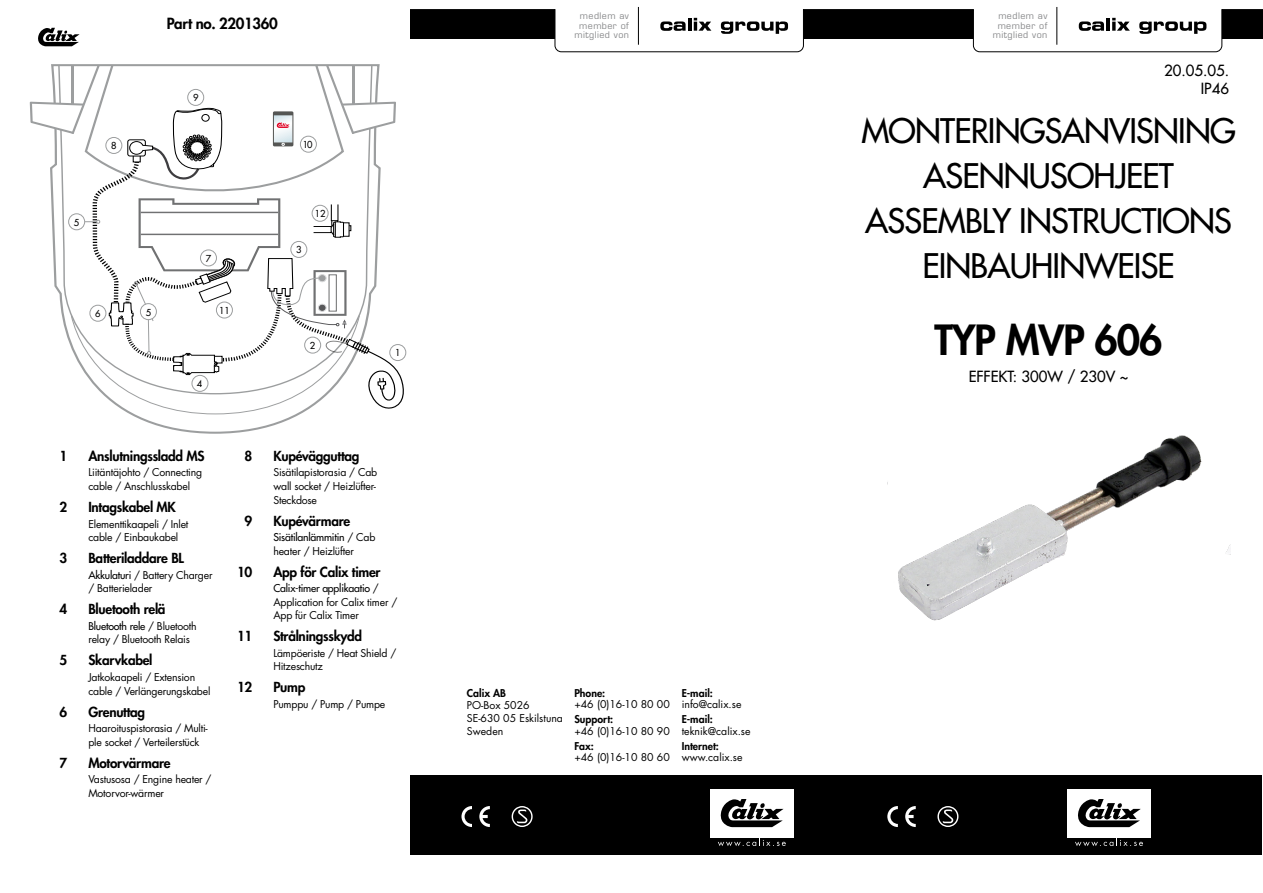
<style>
.page{position:relative;width:1263px;height:893px;background:#fff}
.page>*{position:absolute;margin:0;border:0;box-sizing:border-box;transform-origin:0 0}
.t1{font:800 40.5px "Futura Std";letter-spacing:-.025em;color:#000}
.t2{font:500 33px/45px "Futura Std";letter-spacing:-.025em;color:#000;text-align:center}
.t3{font:500 15px/18px "Futura Std";color:#000;text-align:right}
.t4{font:800 15px "Futura Std";letter-spacing:-.025em;color:#000}
.t5{font:800 13.5px "Futura Std";letter-spacing:-.02em;color:#000}
.t6{font:10.5px/13.5px "Futura Std";letter-spacing:-.02em;color:#000}
.t7{font:10.5px/12.6px "Futura Std";color:#000}
.t8{font:800 10.5px "Futura Std";color:#000}
.t9{font:500 9.3px "Futura Std";color:#000}
.t10{font:8.85px/9.4px "Eurostile";letter-spacing:.05em;color:#87888a;text-align:right}
.s1{font-weight:500}
</style>
<div class="page">
<div style="left:410px;top:775px;width:851px;height:80px;background:#000"></div>
<div style="left:710px;top:789px;width:83px;height:48px;background:#fff"></div>
<svg style="left:718px;top:839px;width:68px;height:7px"></svg>
<svg style="left:720px;top:799px;width:63px;height:28px"></svg>
<svg style="left:479px;top:806px;width:11px;height:21px"></svg>
<svg style="left:461px;top:806px;width:11px;height:21px"></svg>
<svg style="left:512px;top:806px;width:21px;height:21px"></svg>
<svg style="left:905px;top:806px;width:11px;height:21px"></svg>
<svg style="left:887px;top:806px;width:11px;height:21px"></svg>
<svg style="left:937px;top:806px;width:21px;height:21px"></svg>
<svg style="left:410px;top:7px;width:853px;height:46px"></svg>
<svg style="left:44px;top:27px;width:29px;height:20px"></svg>
<svg style="left:38px;top:28px;width:42px;height:18px"></svg>
<div style="left:1067px;top:789px;width:83px;height:48px;background:#fff"></div>
<svg style="left:1075px;top:839px;width:68px;height:7px"></svg>
<svg style="left:1078px;top:799px;width:63px;height:28px"></svg>
<svg style="left:132px;top:415px;width:166px;height:19px"></svg>
<svg style="left:30px;top:64px;width:376px;height:351px"></svg>
<div style="left:69px;top:214px;width:16px;height:16px;background:#fff;border-radius:50%"></div>
<div style="left:68px;top:213px;width:17px;height:17px;border:1px solid #9c9e9f;border-radius:50%"></div>
<div style="left:140px;top:304px;width:16px;height:16px;background:#fff;border-radius:50%"></div>
<div style="left:140px;top:303px;width:17px;height:17px;border:1px solid #9c9e9f;border-radius:50%"></div>
<img style="left:887px;top:435px;width:344px;height:186px">
<h3 class="t4" style="left:167px;top:13px;width:112px">Part no. 2201360</h3>
<p class="t9" style="left:74px;top:216px;width:7px">5</p>
<p class="t9" style="left:111px;top:140px;width:7px">8</p>
<p class="t9" style="left:95px;top:308px;width:7px">6</p>
<p class="t9" style="left:146px;top:306px;width:7px">5</p>
<p class="t9" style="left:193px;top:92px;width:7px">9</p>
<p class="t9" style="left:206px;top:253px;width:7px">7</p>
<p class="t9" style="left:219px;top:305px;width:12px">11</p>
<p class="t9" style="left:197px;top:378px;width:7px">4</p>
<p class="t9" style="left:303px;top:139px;width:11px">10</p>
<p class="t9" style="left:296px;top:244px;width:7px">3</p>
<p class="t9" style="left:315px;top:208px;width:12px">12</p>
<p class="t9" style="left:310px;top:340px;width:7px">2</p>
<p class="t9" style="left:395px;top:347px;width:7px">1</p>
<p class="t5" style="left:60px;top:447px;width:9px">1</p>
<p class="t5" style="left:88px;top:447px;width:118px">Anslutningssladd MS</p>
<p class="t6" style="left:88px;top:466px;width:115px">Liitäntäjohto / Connecting cable / Anschlusskabel</p>
<p class="t5" style="left:60px;top:498px;width:9px">2</p>
<p class="t5" style="left:88px;top:498px;width:89px">Intagskabel MK</p>
<p class="t6" style="left:88px;top:517px;width:102px">Elementtikaapeli / Inlet cable / Einbaukabel</p>
<p class="t5" style="left:60px;top:550px;width:9px">3</p>
<p class="t5" style="left:88px;top:550px;width:97px">Batteriladdare BL</p>
<p class="t6" style="left:88px;top:568px;width:126px"><span class="s1">Akkulaturi</span> / Battery Charger / Batterielader</p>
<p class="t5" style="left:60px;top:601px;width:9px">4</p>
<p class="t5" style="left:88px;top:601px;width:79px">Bluetooth relä</p>
<p class="t6" style="left:88px;top:619px;width:110px"><span class="s1">Bluetooth rele</span> / Bluetooth relay / Bluetooth Relais</p>
<p class="t5" style="left:60px;top:652px;width:9px">5</p>
<p class="t5" style="left:88px;top:652px;width:66px">Skarvkabel</p>
<p class="t6" style="left:88px;top:670px;width:123px">Jatkokaapeli / Extension cable / Verlängerungskabel</p>
<p class="t5" style="left:60px;top:703px;width:9px">6</p>
<p class="t5" style="left:88px;top:703px;width:58px">Grenuttag</p>
<p class="t6" style="left:88px;top:722px;width:121px">Haaroituspistorasia / Multi&shy;ple socket / Verteilerstück</p>
<p class="t5" style="left:60px;top:754px;width:9px">7</p>
<p class="t5" style="left:88px;top:754px;width:84px">Motorvärmare</p>
<p class="t6" style="left:88px;top:773px;width:125px">Vastusosa / Engine heater /<br>Motorvor-wärmer</p>
<p class="t5" style="left:245px;top:447px;width:9px">8</p>
<p class="t5" style="left:273px;top:447px;width:87px">Kupévägguttag</p>
<p class="t6" style="left:273px;top:466px;width:105px;text-align:justify">Sisätilapistorasia / Cab wall socket / Heizlüfter-Steckdose</p>
<p class="t5" style="left:245px;top:512px;width:9px">9</p>
<p class="t5" style="left:273px;top:512px;width:78px">Kupévärmare</p>
<p class="t6" style="left:273px;top:531px;width:104px"><span class="s1">Sisätilanlämmitin</span> / Cab heater / Heizlüfter</p>
<p class="t5" style="left:237px;top:563px;width:17px">10</p>
<p class="t5" style="left:273px;top:563px;width:109px">App för Calix timer</p>
<p class="t6" style="left:273px;top:582px;width:125px"><span class="s1">Calix-timer applikaatio</span> /<br>Application for Calix timer /<br>App für Calix Timer</p>
<p class="t5" style="left:237px;top:628px;width:17px">11</p>
<p class="t5" style="left:273px;top:628px;width:90px">Strålningsskydd</p>
<p class="t6" style="left:273px;top:646px;width:124px">Lämpöeriste / Heat Shield /<br>Hitzeschutz</p>
<p class="t5" style="left:237px;top:679px;width:17px">12</p>
<p class="t5" style="left:273px;top:679px;width:33px">Pump</p>
<p class="t6" style="left:273px;top:697px;width:113px">Pumppu / Pump / Pumpe</p>
<p class="t10" style="left:574px;top:11px;width:56px">medlem av member of mitglied von</p>
<p class="t8" style="left:467px;top:686px;width:41px">Calix AB</p>
<p class="t7" style="left:467px;top:699px;width:98px">PO-Box 5026<br>SE-630 05 Eskilstuna<br>Sweden</p>
<p class="t8" style="left:574px;top:686px;width:32px">Phone:</p>
<p class="t6" style="left:574px;top:697px;width:97px">+46 (0)16-10 80 00</p>
<p class="t8" style="left:574px;top:713px;width:40px">Support:</p>
<p class="t6" style="left:574px;top:724px;width:97px">+46 (0)16-10 80 90</p>
<p class="t8" style="left:574px;top:740px;width:21px">Fax:</p>
<p class="t6" style="left:574px;top:751px;width:97px">+46 (0)16-10 80 60</p>
<p class="t8" style="left:682px;top:686px;width:33px">E-mail:</p>
<p class="t7" style="left:682px;top:698px;width:61px">info@calix.se</p>
<p class="t8" style="left:682px;top:713px;width:33px">E-mail:</p>
<p class="t7" style="left:682px;top:725px;width:70px">teknik@calix.se</p>
<p class="t8" style="left:682px;top:740px;width:39px">Internet:</p>
<p class="t7" style="left:682px;top:751px;width:62px">www.calix.se</p>
<p class="t10" style="left:993px;top:11px;width:56px">medlem av member of mitglied von</p>
<h3 class="t3" style="left:1164px;top:61px;width:67px">20.05.05.<br>IP46</h3>
<h2 class="t2" style="left:861px;top:108px;width:376px">MONTERINGSANVISNING<br>ASENNUSOHJEET<br>ASSEMBLY INSTRUCTIONS<br>EINBAUHINWEISE</h2>
<h1 class="t1" style="left:934px;top:315px;width:230px">TYP MVP 606</h1>
<h3 class="t3" style="left:969px;top:367px;width:161px">EFFEKT: 300W / 230V ~</h3>
</div>
